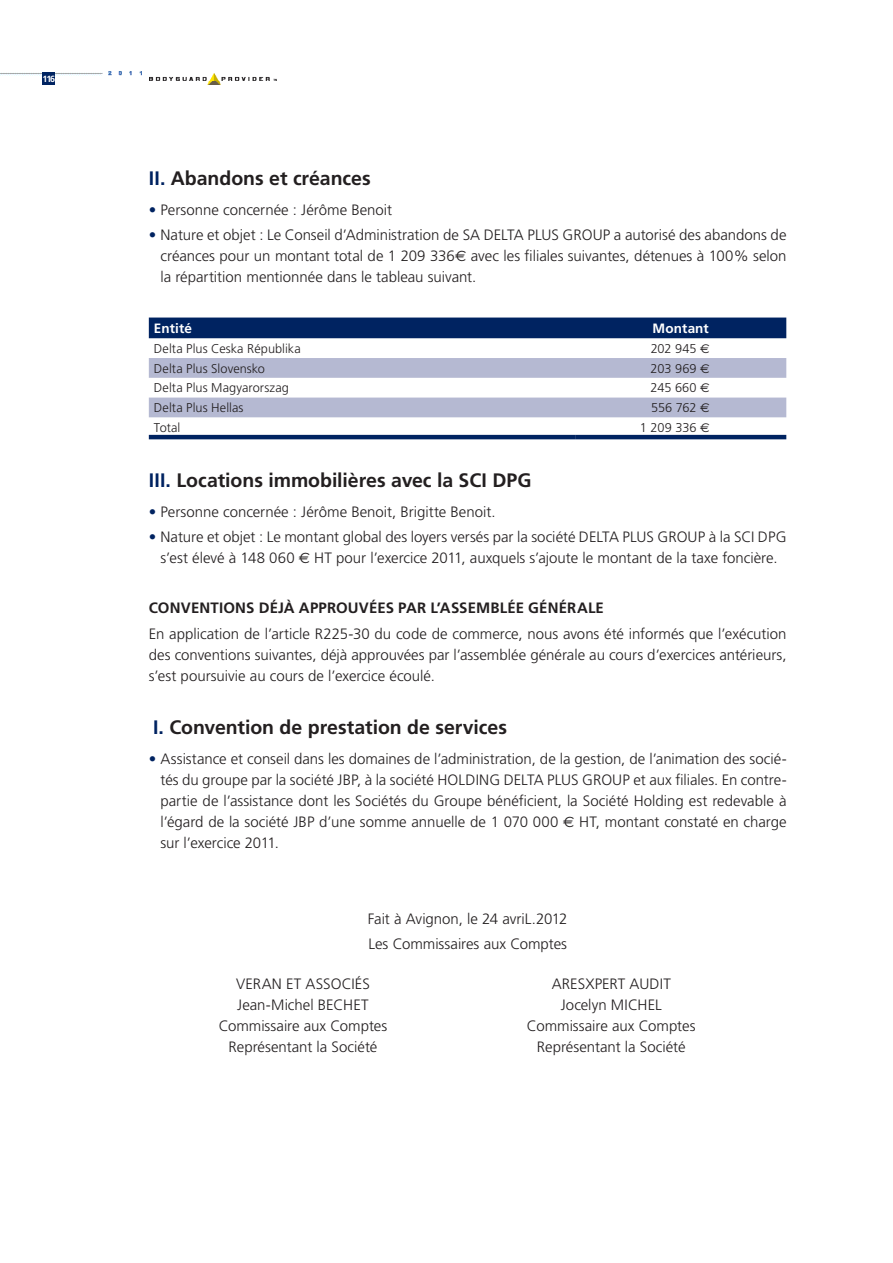
<style>
.page{position:relative;width:893px;height:1263px;background:#fff}
.page>*{position:absolute;margin:0;border:0;box-sizing:border-box;transform-origin:0 0}
.Inter1{font:700 19.5px "Frutiger";letter-spacing:-.005em;color:#231f20}
.Texte_courant{font:300 15px/21px "Frutiger";color:#231f20;text-align:justify}
.Texte_courant-2{font:700 15px "Frutiger";letter-spacing:.01em;color:#231f20}
.Tableau_Tétière{font:700 13.5px "Frutiger";letter-spacing:.005em;color:#fff}
.Tableau_Texte{font:300 12.75px "Frutiger";letter-spacing:.005em;color:#231f20}
.t1{font:700 9px "Frutiger";color:#fff}
.s1{color:#002361}
.s2{font-family:"Euro Sans";font-weight:400}
</style>
<div class="page">
<img style="left:0;top:71px;width:142px;height:6px">
<img style="left:150px;top:73px;width:127px;height:11px">
<div style="left:43px;top:72px;width:12px;height:13px;background:#002361"></div>
<div style="left:149px;top:318px;width:637px;height:20px;background:#002361"></div>
<svg style="left:149px;top:358px;width:637px;height:59px"></svg>
<hr style="left:149px;top:435px;width:426px;height:4px;background:#002361">
<hr style="left:575px;top:435px;width:211px;height:4px;background:#002361">
<p class="t1" style="left:43px;top:74px;width:14px">116</p>
<p class="Inter1" style="left:149px;top:167px;width:223px"><span class="s1">II.</span> Abandons et créances</p>
<p class="Texte_courant" style="left:149px;top:199px;width:245px"><span class="s1">•</span> Personne concernée : Jérôme Benoit</p>
<p class="Texte_courant" style="left:160px;top:225px;width:628px;text-indent:-12px"><span class="s1">•</span> Nature et objet : Le Conseil d’Administration de SA DELTA PLUS GROUP a autorisé des abandons de créances pour un montant total de 1 209 336<span class="s2">E</span> avec les filiales suivantes, détenues à 100% selon la répartition mentionnée dans le tableau suivant.</p>
<p class="Tableau_Tétière" style="left:154px;top:320px;width:39px">Entité</p>
<p class="Tableau_Tétière" style="left:653px;top:320px;width:58px">Montant</p>
<p class="Tableau_Texte" style="left:154px;top:341px;width:148px">Delta Plus Ceska Républika</p>
<p class="Tableau_Texte" style="left:651px;top:341px;width:61px">202 945 <span class="s2">E</span></p>
<p class="Tableau_Texte" style="left:154px;top:361px;width:113px">Delta Plus Slovensko</p>
<p class="Tableau_Texte" style="left:651px;top:361px;width:61px">203 969 <span class="s2">E</span></p>
<p class="Tableau_Texte" style="left:154px;top:381px;width:136px">Delta Plus Magyarorszag</p>
<p class="Tableau_Texte" style="left:651px;top:381px;width:61px">245 660 <span class="s2">E</span></p>
<p class="Tableau_Texte" style="left:154px;top:401px;width:91px">Delta Plus Hellas</p>
<p class="Tableau_Texte" style="left:651px;top:401px;width:60px">556 762 <span class="s2">E</span></p>
<p class="Tableau_Texte" style="left:154px;top:420px;width:28px">Total</p>
<p class="Tableau_Texte" style="left:640px;top:420px;width:71px">1 209 336 <span class="s2">E</span></p>
<p class="Inter1" style="left:149px;top:469px;width:384px"><span class="s1">III.</span> Locations immobilières avec la SCI DPG</p>
<p class="Texte_courant" style="left:149px;top:501px;width:348px"><span class="s1">•</span> Personne concernée : Jérôme Benoit, Brigitte Benoit.</p>
<p class="Texte_courant" style="left:149px;top:526px;width:639px;text-align:center"><span class="s1">•</span> Nature et objet : Le montant global des loyers versés par la société DELTA PLUS GROUP à la SCI DPG s’est élevé à 148 060 <span class="s2">E</span> HT pour l’exercice 2011, auxquels s’ajoute le montant de la taxe foncière.</p>
<p class="Texte_courant-2" style="left:149px;top:599px;width:457px">CONVENTIONS DÉJÀ APPROUVÉES PAR L’ASSEMBLÉE GÉNÉRALE</p>
<p class="Texte_courant" style="left:149px;top:623px;width:639px">En application de l’article R225-30 du code de commerce, nous avons été informés que l’exécution des conventions suivantes, déjà approuvées par l’assemblée générale au cours d’exercices antérieurs, s’est poursuivie au cours de l’exercice écoulé.</p>
<p class="Inter1" style="left:153px;top:716px;width:355px"><span class="s1">I.</span> Convention de prestation de services</p>
<p class="Texte_courant" style="left:160px;top:748px;width:628px;text-indent:-12px"><span class="s1">•</span> Assistance et conseil dans les domaines de l’administration, de la gestion, de l’animation des socié&shy;tés du groupe par la société JBP, à la société HOLDING DELTA PLUS GROUP et aux filiales. En contre&shy;partie de l’assistance dont les Sociétés du Groupe bénéficient, la Société Holding est redevable à l’égard de la société JBP d’une somme annuelle de 1 070 000 <span class="s2">E</span> HT, montant constaté en charge sur l’exercice 2011.</p>
<p class="Texte_courant" style="left:368px;top:908px;width:201px">Fait à Avignon, le 24 avriL.2012</p>
<p class="Texte_courant" style="left:368px;top:933px;width:200px">Les Commissaires aux Comptes</p>
<p class="Texte_courant" style="left:236px;top:973px;width:135px">VERAN ET ASSOCIÉS</p>
<p class="Texte_courant" style="left:552px;top:973px;width:121px">ARESXPERT AUDIT</p>
<p class="Texte_courant" style="left:237px;top:994px;width:133px">Jean-Michel BECHET</p>
<p class="Texte_courant" style="left:561px;top:994px;width:103px">Jocelyn MICHEL</p>
<p class="Texte_courant" style="left:219px;top:1015px;width:170px">Commissaire aux Comptes</p>
<p class="Texte_courant" style="left:527px;top:1015px;width:170px">Commissaire aux Comptes</p>
<p class="Texte_courant" style="left:229px;top:1036px;width:150px">Représentant la Société</p>
<p class="Texte_courant" style="left:537px;top:1036px;width:150px">Représentant la Société</p>
</div>
